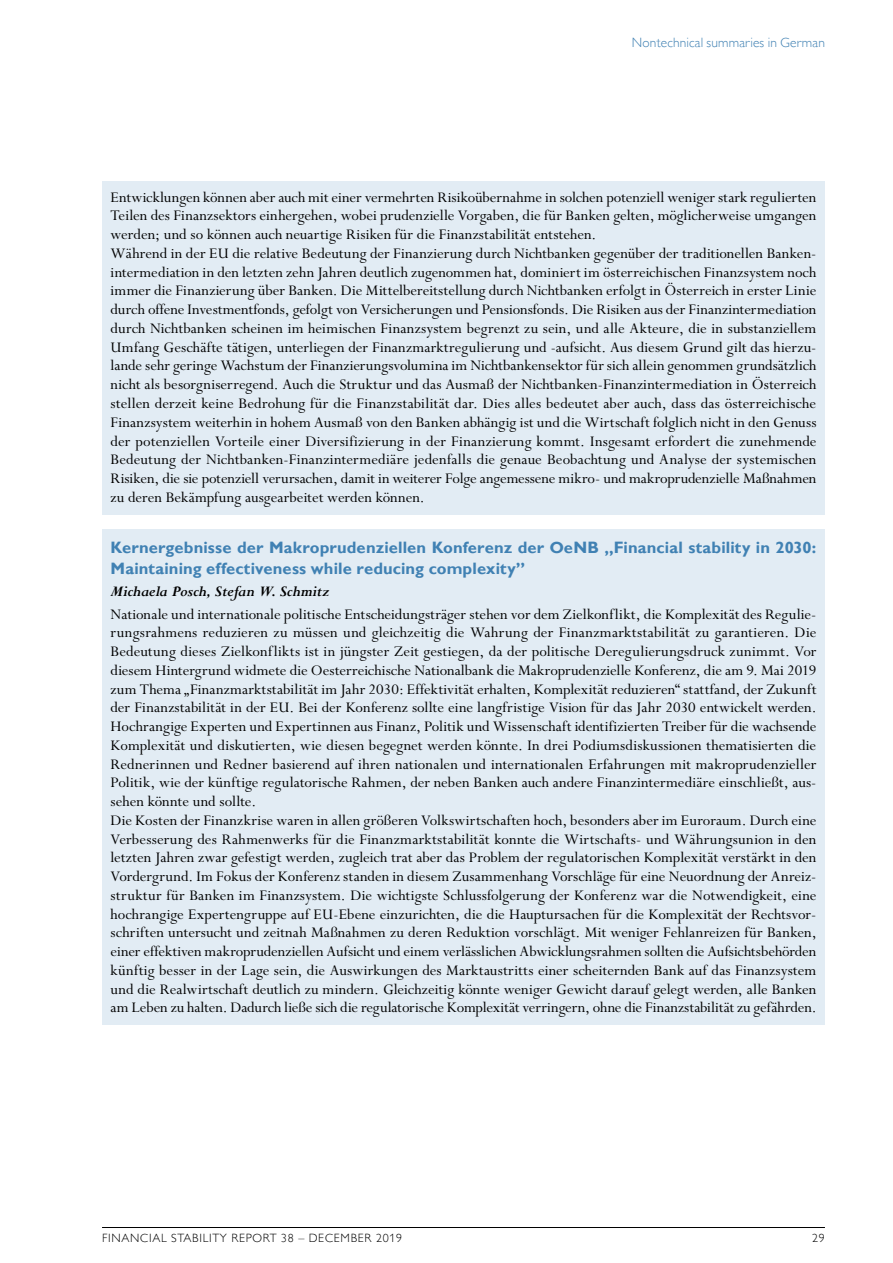
<style>
.page{position:relative;width:893px;height:1263px;background:#fff}
.page>*{position:absolute;margin:0;border:0;box-sizing:border-box;transform-origin:0 0}
.NonTechnical_Text_d{font:16.5px/18.8px "Perpetua Std";letter-spacing:.005em;color:#000;text-align:justify}
.NonTechnical_Head{font:700 16.5px/21px "Gill Sans MT Pro";letter-spacing:.005em;color:#4081b3}
.NonTechnical_Head_a{font:italic 700 16.5px "Perpetua Std";letter-spacing:-.015em;color:#000}
.t1{font:300 13.5px "Gill Sans MT Pro";letter-spacing:.01em;color:#4081b3}
.t2{font:300 12px "Gill Sans MT Pro";letter-spacing:.06em;color:#000}
</style>
<div class="page">
<hr style="left:102px;top:1227px;width:723px;height:1px;background:#000">
<div style="left:102px;top:182px;width:723px;height:70px;background:#e2ecf4"></div>
<div style="left:102px;top:238px;width:723px;height:276px;background:#e2ecf4"></div>
<div style="left:102px;top:529px;width:723px;height:55px;background:#e2ecf4"></div>
<div style="left:102px;top:575px;width:723px;height:31px;background:#e2ecf4"></div>
<div style="left:102px;top:598px;width:723px;height:220px;background:#e2ecf4"></div>
<div style="left:102px;top:805px;width:723px;height:220px;background:#e2ecf4"></div>
<p class="t1" style="left:632px;top:35px;width:194px">Nontechnical summaries in German</p>
<p class="NonTechnical_Text_d" style="left:111px;top:188px;width:707px">Entwicklungen können aber auch mit einer vermehrten Risikoübernahme in solchen potenziell weniger stark regulierten Teilen des Finanzsektors einhergehen, wobei prudenzielle Vorgaben, die für Banken gelten, möglicherweise umgangen werden; und so können auch neuartige Risiken für die Finanzstabilität entstehen.</p>
<p class="NonTechnical_Text_d" style="left:111px;top:244px;width:707px">Während in der EU die relative Bedeutung der Finanzierung durch Nichtbanken gegenüber der traditionellen Banken&shy;intermediation in den letzten zehn Jahren deutlich zugenommen hat, dominiert im österreichischen Finanzsystem noch immer die Finanzierung über Banken. Die Mittelbereitstellung durch Nichtbanken erfolgt in Österreich in erster Linie durch offene Investmentfonds, gefolgt von Versicherungen und Pensionsfonds. Die Risiken aus der Finanzintermediation durch Nichtbanken scheinen im heimischen Finanzsystem begrenzt zu sein, und alle Akteure, die in substanziellem Umfang Geschäfte tätigen, unterliegen der Finanzmarktregulierung und -aufsicht. Aus diesem Grund gilt das hierzu&shy;lande sehr geringe Wachstum der Finanzierungsvolumina im Nichtbankensektor für sich allein genommen grundsätzlich nicht als besorgniserregend. Auch die Struktur und das Ausmaß der Nichtbanken-Finanzintermediation in Österreich stellen derzeit keine Bedrohung für die Finanzstabilität dar. Dies alles bedeutet aber auch, dass das österreichische Finanzsystem weiterhin in hohem Ausmaß von den Banken abhängig ist und die Wirtschaft folglich nicht in den Genuss der potenziellen Vorteile einer Diversifizierung in der Finanzierung kommt. Insgesamt erfordert die zunehmende Bedeutung der Nichtbanken-Finanzintermediäre jedenfalls die genaue Beobachtung und Analyse der systemischen Risiken, die sie potenziell verursachen, damit in weiterer Folge angemessene mikro- und makroprudenzielle Maßnahmen zu deren Bekämpfung ausgearbeitet werden können.</p>
<p class="NonTechnical_Head" style="left:111px;top:536px;width:707px">Kernergebnisse der Makroprudenziellen Konferenz der OeNB „Financial stability in 2030:<br>Maintaining effectiveness while reducing complexity”</p>
<p class="NonTechnical_Head_a" style="left:111px;top:582px;width:221px">Michaela Posch, Stefan W. Schmitz</p>
<p class="NonTechnical_Text_d" style="left:111px;top:605px;width:707px">Nationale und internationale politische Entscheidungsträger stehen vor dem Zielkonflikt, die Komplexität des Regulie&shy;rungsrahmens reduzieren zu müssen und gleichzeitig die Wahrung der Finanzmarktstabilität zu garantieren. Die Bedeutung dieses Zielkonflikts ist in jüngster Zeit gestiegen, da der politische Deregulierungsdruck zunimmt. Vor diesem Hintergrund widmete die Oesterreichische Nationalbank die Makroprudenzielle Konferenz, die am 9. Mai 2019 zum Thema „Finanzmarktstabilität im Jahr 2030: Effektivität erhalten, Komplexität reduzieren“ stattfand, der Zukunft der Finanzstabilität in der EU. Bei der Konferenz sollte eine langfristige Vision für das Jahr 2030 entwickelt werden.<br>Hochrangige Experten und Expertinnen aus Finanz, Politik und Wissenschaft identifizierten Treiber für die wachsende Komplexität und diskutierten, wie diesen begegnet werden könnte. In drei Podiumsdiskussionen thematisierten die Rednerinnen und Redner basierend auf ihren nationalen und internationalen Erfahrungen mit makroprudenzieller Politik, wie der künftige regulatorische Rahmen, der neben Banken auch andere Finanzintermediäre einschließt, aus&shy;sehen könnte und sollte.</p>
<p class="NonTechnical_Text_d" style="left:111px;top:811px;width:707px">Die Kosten der Finanzkrise waren in allen größeren Volkswirtschaften hoch, besonders aber im Euroraum. Durch eine Verbesserung des Rahmenwerks für die Finanzmarktstabilität konnte die Wirtschafts- und Währungsunion in den letzten Jahren zwar gefestigt werden, zugleich trat aber das Problem der regulatorischen Komplexität verstärkt in den Vordergrund. Im Fokus der Konferenz standen in diesem Zusammenhang Vorschläge für eine Neuordnung der Anreiz&shy;struktur für Banken im Finanzsystem. Die wichtigste Schlussfolgerung der Konferenz war die Notwendigkeit, eine hochrangige Expertengruppe auf EU-Ebene einzurichten, die die Hauptursachen für die Komplexität der Rechtsvor&shy;schriften untersucht und zeitnah Maßnahmen zu deren Reduktion vorschlägt. Mit weniger Fehlanreizen für Banken, einer effektiven makroprudenziellen Aufsicht und einem verlässlichen Abwicklungsrahmen sollten die Aufsichtsbehörden künftig besser in der Lage sein, die Auswirkungen des Marktaustritts einer scheiternden Bank auf das Finanzsystem und die Realwirtschaft deutlich zu mindern. Gleichzeitig könnte weniger Gewicht darauf gelegt werden, alle Banken am Leben zu halten. Dadurch ließe sich die regulatorische Komplexität verringern, ohne die Finanzstabilität zu gefährden.</p>
<p class="t2" style="left:102px;top:1231px;width:302px">FINANCIAL STABILITY REPORT 38 – DECEMBER 2019</p>
<p class="t2" style="left:812px;top:1231px;width:14px">29</p>
</div>
